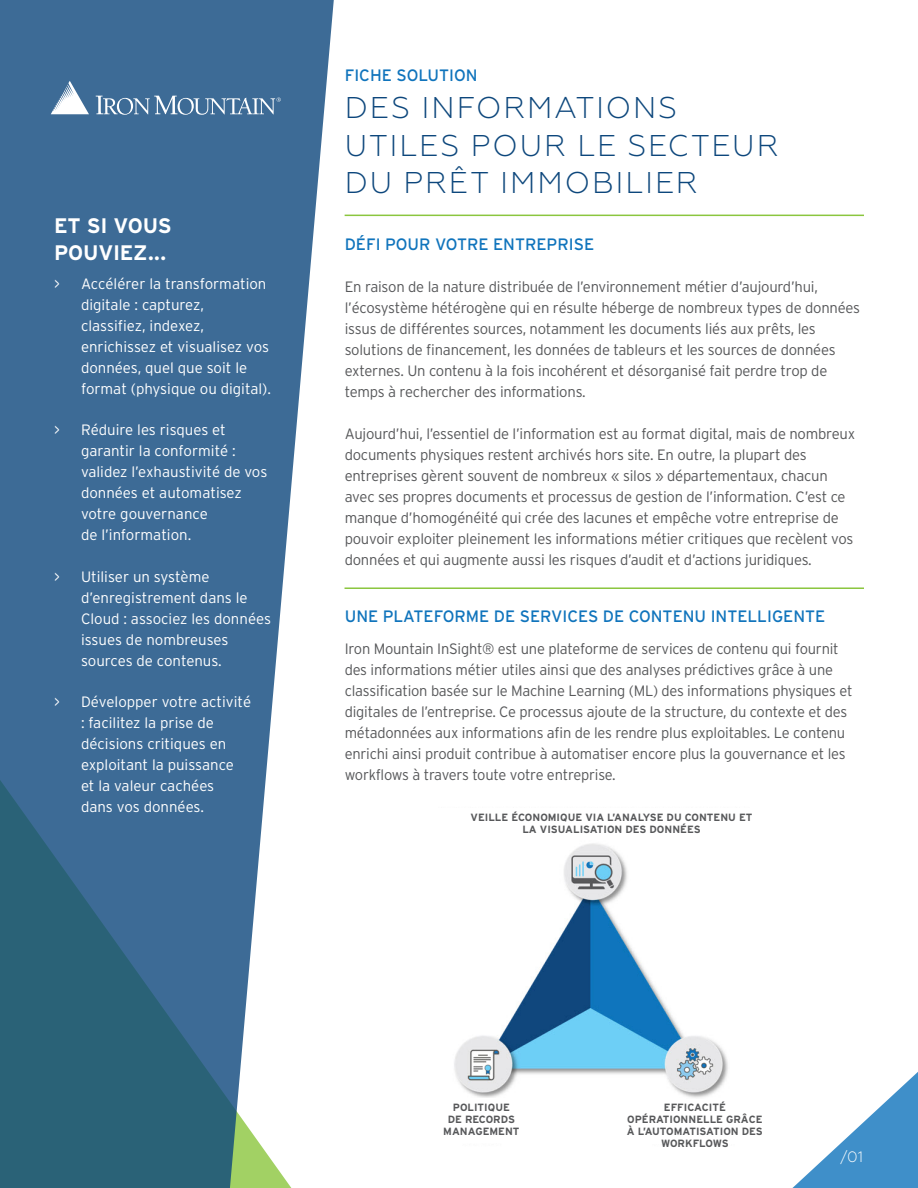
<style>
.page{position:relative;width:918px;height:1188px;background:#fff}
.page>*{position:absolute;margin:0;border:0;box-sizing:border-box;transform-origin:0 0}
.Headline_Text{font:300 30px/37.5px "Geometria";letter-spacing:.06em;color:#0d477c}
.Sidebar_Header_-Whit{font:700 21px/27px "Interstate";letter-spacing:-.015em;color:#fff}
.Body_Header{font:16.5px "Interstate";color:#1074bc}
.Body_Header-2{font:300 15px/21px "Interstate";letter-spacing:-.015em;color:#57585a}
.t1{font:300 15px/21px "Interstate";color:#fff}
.Body_Copy{font:300 15px/21px "Interstate";letter-spacing:-.015em;color:#57585a}
.t2{font:300 15px "Geometria";color:#fff}
.Body_Copy-2{font:700 10.5px/12px "Interstate";color:#57585a;text-align:center}
</style>
<div class="page">
<svg style="left:0;top:0;width:334px;height:1188px;fill:#3d6b96"></svg>
<svg style="left:792px;top:1072px;width:126px;height:116px"></svg>
<hr style="left:345px;top:587px;width:519px;height:2px;background:#8bc63e">
<svg style="left:96px;top:96px;width:185px;height:19px;background:#6b8eaf"></svg>
<svg style="left:51px;top:81px;width:38px;height:33px"></svg>
<hr style="left:345px;top:215px;width:519px;height:1px;background:#8bc63e">
<img style="left:454px;top:843px;width:274px;height:255px">
<p class="Sidebar_Header_-Whit" style="left:54px;top:212px;width:119px">ET SI VOUS<br>POUVIEZ...</p>
<p class="t1" style="left:81px;top:273px;width:192px;text-indent:-27px">&gt; Accélérer la transformation digitale : capturez, classifiez, indexez, enrichissez et visualisez vos données, quel que soit le format (physique ou digital).</p>
<p class="t1" style="left:81px;top:419px;width:188px;text-indent:-27px">&gt; Réduire les risques et garantir la conformité : validez l’exhaustivité de vos données et automatisez votre gouvernance<br>de l’information.</p>
<p class="t1" style="left:81px;top:566px;width:192px;text-indent:-27px">&gt; Utiliser un système d’enregistrement dans le<br>Cloud : associez les données issues de nombreuses sources de contenus.</p>
<p class="t1" style="left:81px;top:691px;width:172px;text-indent:-27px">&gt; Développer votre activité : facilitez la prise de décisions critiques en exploitant la puissance et la valeur cachées<br>dans vos données.</p>
<p class="Body_Header" style="left:345px;top:66px;width:134px">FICHE SOLUTION</p>
<p class="Headline_Text" style="left:345px;top:89px;width:435px">DES INFORMATIONS<br>UTILES POUR LE SECTEUR<br>DU PRÊT IMMOBILIER</p>
<p class="Body_Header" style="left:345px;top:235px;width:251px">DÉFI POUR VOTRE ENTREPRISE</p>
<p class="Body_Header-2" style="left:345px;top:276px;width:517px">En raison de la nature distribuée de l’environnement métier d’aujourd’hui, l’écosystème hétérogène qui en résulte héberge de nombreux types de données issus de différentes sources, notamment les documents liés aux prêts, les solutions de financement, les données de tableurs et les sources de données externes. Un contenu à la fois incohérent et désorganisé fait perdre trop de temps à rechercher des informations.</p>
<p class="Body_Header-2" style="left:345px;top:423px;width:512px">Aujourd’hui, l’essentiel de l’information est au format digital, mais de nombreux documents physiques restent archivés hors site. En outre, la plupart des entreprises gèrent souvent de nombreux « silos » départementaux, chacun avec ses propres documents et processus de gestion de l’information. C’est ce manque d’homogénéité qui crée des lacunes et empêche votre entreprise de pouvoir exploiter pleinement les informations métier critiques que recèlent vos données et qui augmente aussi les risques d’audit et d’actions juridiques.</p>
<p class="Body_Header" style="left:345px;top:607px;width:482px">UNE PLATEFORME DE SERVICES DE CONTENU INTELLIGENTE</p>
<p class="Body_Copy" style="left:345px;top:638px;width:509px">Iron Mountain InSight® est une plateforme de services de contenu qui fournit des informations métier utiles ainsi que des analyses prédictives grâce à une classification basée sur le Machine Learning (ML) des informations physiques et digitales de l’entreprise. Ce processus ajoute de la structure, du contexte et des métadonnées aux informations afin de les rendre plus exploitables. Le contenu enrichi ainsi produit contribue à automatiser encore plus la gouvernance et les workflows à travers toute votre entreprise.</p>
<p class="Body_Copy-2" style="left:471px;top:812px;width:283px">VEILLE ÉCONOMIQUE VIA L’ANALYSE DU CONTENU ET<br>LA VISUALISATION DES DONNÉES</p>
<p class="Body_Copy-2" style="left:443px;top:1102px;width:78px">POLITIQUE<br>DE RECORDS<br>MANAGEMENT</p>
<p class="Body_Copy-2" style="left:627px;top:1102px;width:137px">EFFICACITÉ<br>OPÉRATIONNELLE GRÂCE<br>À L’AUTOMATISATION DES<br>WORKFLOWS</p>
<p class="t2" style="left:840px;top:1148px;width:24px">/01</p>
</div>
